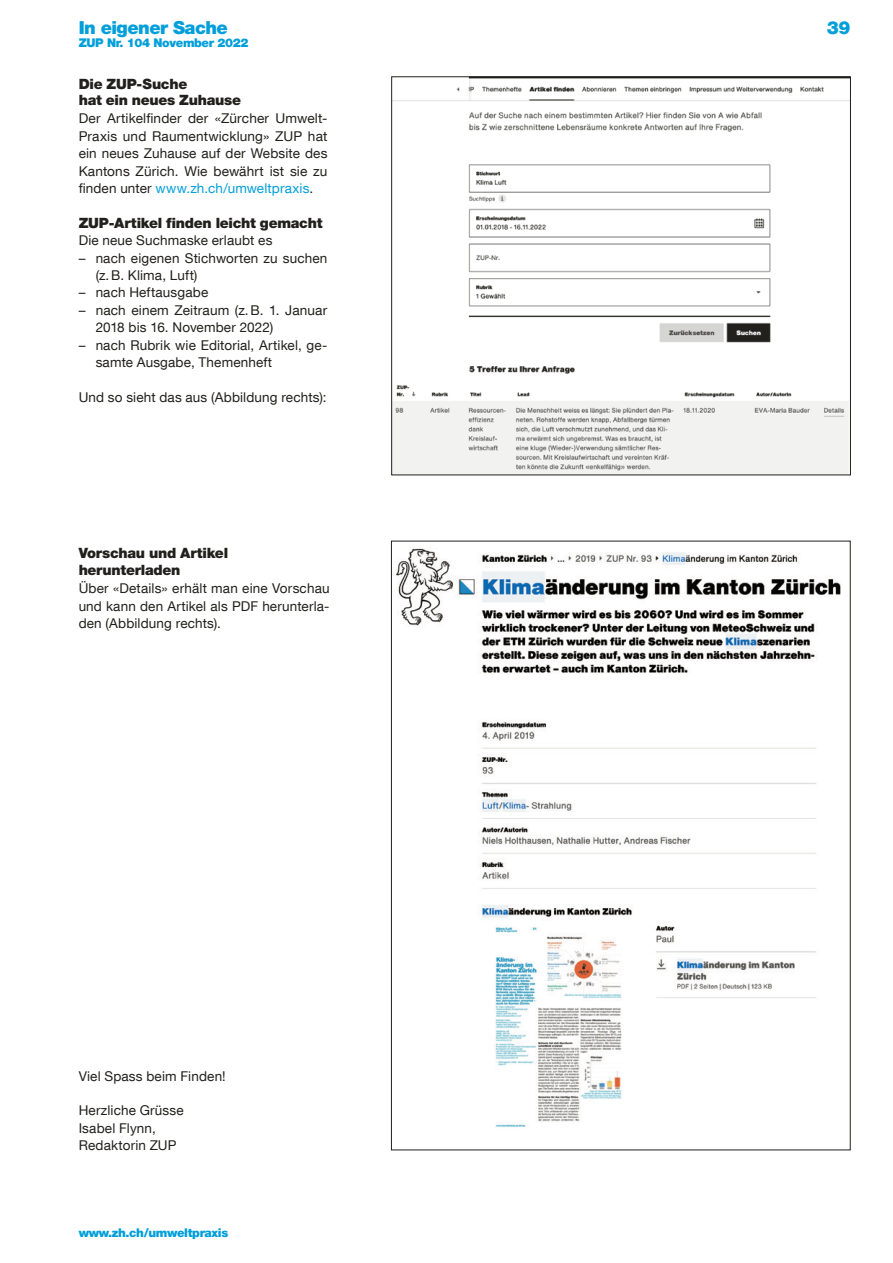
<style>
.page{position:relative;width:893px;height:1263px;background:#fff}
.page>*{position:absolute;margin:0;border:0;box-sizing:border-box;transform-origin:0 0}
.t1{font:900 18px "Helvetica Neue LT Std";letter-spacing:-.03em;color:#009fda}
.t2{font:900 18px "Helvetica Neue LT Com";color:#009fda}
.t3{font:900 14.25px/16.4px "Helvetica Neue LT Std";letter-spacing:-.02em;color:#21201c}
.t4{font:13.5px/17.4px "Helvetica Neue LT Com";letter-spacing:.01em;color:#21201c}
.t5{font:900 12px "Helvetica Neue LT Com";letter-spacing:-.03em;color:#009fda}
.s1{color:#009fda}
</style>
<div class="page">
<img style="left:393px;top:80px;width:456px;height:393px">
<img style="left:396px;top:548px;width:445px;height:580px">
<h1 class="t1" style="left:79px;top:17px;width:151px">In eigener Sache</h1>
<p class="t5" style="left:79px;top:35px;width:171px">ZUP Nr. 104 November 2022</p>
<p class="t3" style="left:79px;top:75px;width:164px">Die ZUP-Suche<br>hat ein neues Zuhause</p>
<p class="t4" style="left:79px;top:110px;width:250px;text-align:justify">Der Artikelfinder der «Zürcher Umwelt-Praxis und Raumentwicklung» ZUP hat ein neues Zuhause auf der Website des Kantons Zürich. Wie bewährt ist sie zu finden unter <span class="s1">www.zh.ch/umweltpraxis</span>.</p>
<p class="t3" style="left:79px;top:215px;width:245px">ZUP-Artikel finden leicht gemacht</p>
<p class="t4" style="left:79px;top:231px;width:195px">Die neue Suchmaske erlaubt es</p>
<p class="t4" style="left:96px;top:249px;width:233px;text-indent:-17px">– nach eigenen Stichworten zu suchen (z.B. Klima, Luft)</p>
<p class="t4" style="left:79px;top:284px;width:131px">– nach Heftausgabe</p>
<p class="t4" style="left:96px;top:301px;width:233px;text-indent:-17px">– nach einem Zeitraum (z.B. 1. Januar<br>2018 bis 16. November 2022)</p>
<p class="t4" style="left:96px;top:336px;width:233px;text-indent:-17px">– nach Rubrik wie Editorial, Artikel, ge&shy;samte Ausgabe, Themenheft</p>
<p class="t4" style="left:79px;top:388px;width:249px">Und so sieht das aus (Abbildung rechts):</p>
<p class="t3" style="left:79px;top:545px;width:151px">Vorschau und Artikel herunterladen</p>
<p class="t4" style="left:79px;top:579px;width:252px;text-align:justify">Über «Details» erhält man eine Vorschau und kann den Artikel als PDF herunterla&shy;den (Abbildung rechts).</p>
<p class="t4" style="left:79px;top:1067px;width:149px">Viel Spass beim Finden!</p>
<p class="t4" style="left:79px;top:1101px;width:107px">Herzliche Grüsse<br>Isabel Flynn,<br>Redaktorin ZUP</p>
<p class="t5" style="left:79px;top:1226px;width:151px">www.zh.ch/umweltpraxis</p>
<h1 class="t2" style="left:827px;top:17px;width:25px">39</h1>
</div>
